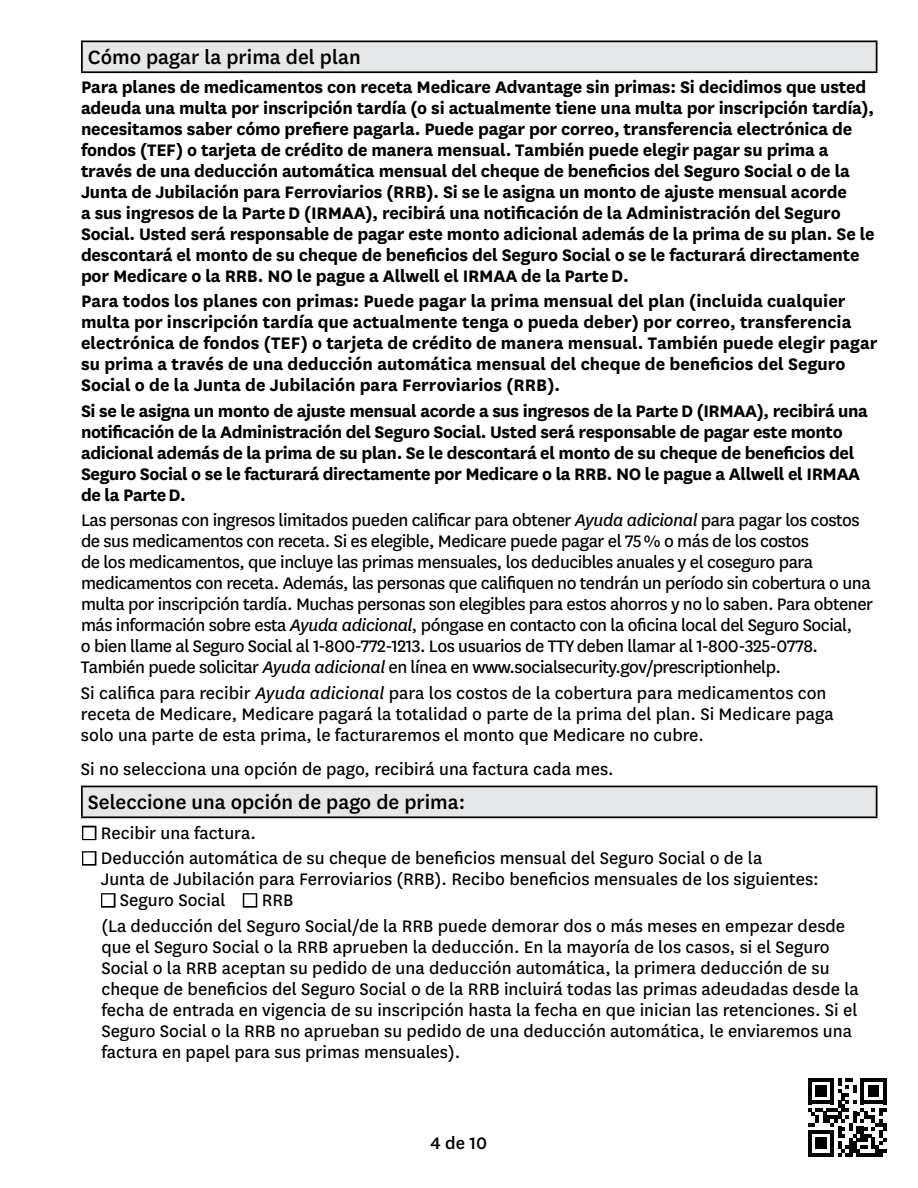
<style>
.page{position:relative;width:918px;height:1188px;background:#fff}
.page>*{position:absolute;margin:0;border:0;box-sizing:border-box;transform-origin:0 0}
.t1{font:500 22.5px "Centene Sans";color:#000}
.t2{font:700 19.5px/21px "Centene Sans";letter-spacing:-.01em;color:#000}
.t3{font:19.5px/21px "Centene Sans";color:#000}
.t4{font:19.5px/21px "Centene Sans";letter-spacing:-.025em;color:#000}
.t5{font:500 19.5px "Centene Sans";color:#000}
.s1{font-style:italic}
.s2{color:#fff}
</style>
<div class="page">
<div style="left:82px;top:786px;width:795px;height:31px;background:#e6e7e8"></div>
<hr style="left:81px;top:786px;width:796px;height:1px;background:#000">
<hr style="left:81px;top:787px;width:2px;height:29px;background:#000">
<svg style="left:876px;top:787px;width:1px;height:29px"></svg>
<hr style="left:81px;top:816px;width:796px;height:2px;background:#000">
<div style="left:82px;top:41px;width:795px;height:31px;background:#e6e7e8"></div>
<hr style="left:81px;top:41px;width:796px;height:1px;background:#000">
<hr style="left:81px;top:42px;width:2px;height:29px;background:#000">
<svg style="left:876px;top:42px;width:1px;height:29px"></svg>
<hr style="left:81px;top:71px;width:796px;height:2px;background:#000">
<div style="left:82px;top:826px;width:14px;height:14px;border:3px solid #000"></div>
<div style="left:82px;top:851px;width:14px;height:15px;border:3px solid #000"></div>
<div style="left:101px;top:893px;width:14px;height:15px;border:3px solid #000"></div>
<div style="left:243px;top:893px;width:14px;height:15px;border:3px solid #000"></div>
<svg style="left:808px;top:1078px;width:78px;height:79px"></svg>
<h2 class="t1" style="left:88px;top:41px;width:274px">Cómo pagar la prima del plan</h2>
<p class="t2" style="left:81px;top:75px;width:795px">Para planes de medicamentos con receta Medicare Advantage sin primas: Si decidimos que usted adeuda una multa por inscripción tardía (o si actualmente tiene una multa por inscripción tardía), necesitamos saber cómo prefiere pagarla. Puede pagar por correo, transferencia electrónica de fondos (TEF) o tarjeta de crédito de manera mensual. También puede elegir pagar su prima a través de una deducción automática mensual del cheque de beneficios del Seguro Social o de la Junta de Jubilación para Ferroviarios (RRB). Si se le asigna un monto de ajuste mensual acorde<br>a sus ingresos de la Parte D (IRMAA), recibirá una notificación de la Administración del Seguro Social. Usted será responsable de pagar este monto adicional además de la prima de su plan. Se le descontará el monto de su cheque de beneficios del Seguro Social o se le facturará directamente por Medicare o la RRB. NO le pague a Allwell el IRMAA de la Parte D.</p>
<p class="t2" style="left:81px;top:289px;width:798px">Para todos los planes con primas: Puede pagar la prima mensual del plan (incluida cualquier multa por inscripción tardía que actualmente tenga o pueda deber) por correo, transferencia electrónica de fondos (TEF) o tarjeta de crédito de manera mensual. También puede elegir pagar su prima a través de una deducción automática mensual del cheque de beneficios del Seguro Social o de la Junta de Jubilación para Ferroviarios (RRB).</p>
<p class="t2" style="left:81px;top:399px;width:789px">Si se le asigna un monto de ajuste mensual acorde a sus ingresos de la Parte D (IRMAA), recibirá una notificación de la Administración del Seguro Social. Usted será responsable de pagar este monto adicional además de la prima de su plan. Se le descontará el monto de su cheque de beneficios del Seguro Social o se le facturará directamente por Medicare o la RRB. NO le pague a Allwell el IRMAA de la Parte D.</p>
<p class="t4" style="left:81px;top:509px;width:794px">Las personas con ingresos limitados pueden calificar para obtener <span class="s1">Ayuda adicional</span> para pagar los costos de sus medicamentos con receta. Si es elegible, Medicare puede pagar el 75 % o más de los costos<br>de los medicamentos, que incluye las primas mensuales, los deducibles anuales y el coseguro para medicamentos con receta. Además, las personas que califiquen no tendrán un período sin cobertura o una multa por inscripción tardía. Muchas personas son elegibles para estos ahorros y no lo saben. Para obtener más información sobre esta <span class="s1">Ayuda adicional</span>, póngase en contacto con la oficina local del Seguro Social,<br>o bien llame al Seguro Social al 1-800-772-1213. Los usuarios de TTY deben llamar al 1-800-325-0778.<br>También puede solicitar <span class="s1">Ayuda adicional</span> en línea en www.socialsecurity.gov/prescriptionhelp.</p>
<p class="t3" style="left:81px;top:681px;width:754px">Si califica para recibir <span class="s1">Ayuda adicional</span> para los costos de la cobertura para medicamentos con receta de Medicare, Medicare pagará la totalidad o parte de la prima del plan. Si Medicare paga solo una parte de esta prima, le facturaremos el monto que Medicare no cubre.</p>
<p class="t3" style="left:81px;top:758px;width:534px">Si no selecciona una opción de pago, recibirá una factura cada mes.</p>
<h2 class="t1" style="left:88px;top:786px;width:379px">Seleccione una opción de pago de prima:</h2>
<p class="t3" style="left:82px;top:821px;width:176px"><span class="s2">■</span> Recibir una factura.</p>
<p class="t3" style="left:82px;top:847px;width:682px"><span class="s2">■</span> Deducción automática de su cheque de beneficios mensual del Seguro Social o de la</p>
<p class="t3" style="left:101px;top:889px;width:126px"><span class="s2">■</span> Seguro Social</p>
<p class="t3" style="left:243px;top:889px;width:52px"><span class="s2">■</span> RRB</p>
<p class="t3" style="left:101px;top:868px;width:719px">Junta de Jubilación para Ferroviarios (RRB). Recibo beneficios mensuales de los siguientes:</p>
<p class="t3" style="left:101px;top:914px;width:759px">(La deducción del Seguro Social/de la RRB puede demorar dos o más meses en empezar desde que el Seguro Social o la RRB aprueben la deducción. En la mayoría de los casos, si el Seguro Social o la RRB aceptan su pedido de una deducción automática, la primera deducción de su cheque de beneficios del Seguro Social o de la RRB incluirá todas las primas adeudadas desde la fecha de entrada en vigencia de su inscripción hasta la fecha en que inician las retenciones. Si el Seguro Social o la RRB no aprueban su pedido de una deducción automática, le enviaremos una factura en papel para sus primas mensuales).</p>
<p class="t5" style="left:431px;top:1129px;width:58px">4 de 10</p>
</div>
